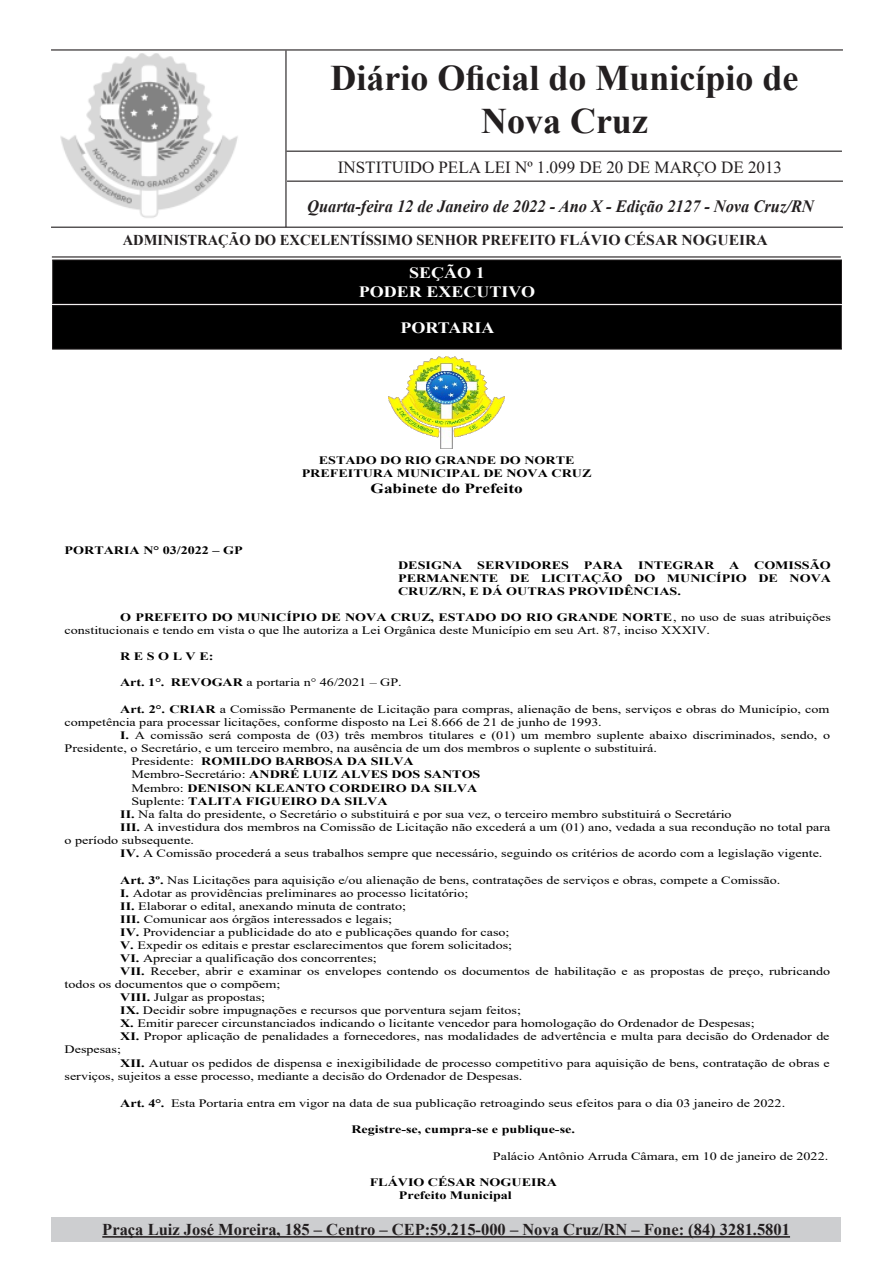
<style>
.page{position:relative;width:893px;height:1263px;background:#fff}
.page>*{position:absolute;margin:0;border:0;box-sizing:border-box;transform-origin:0 0}
.t1{font:700 36px/43.2px "Times New Roman";color:#231f20;text-align:center}
.t2{font:italic 700 17.25px "Times New Roman";color:#231f20;scale:.95 1}
.t3{font:16.95px "Times New Roman";color:#231f20}
.t4{font:700 16.5px "Times New Roman";color:#231f20}
.t5{font:700 15.75px "Times New Roman";color:#fff;scale:1.14 1}
.t6{font:700 15px "Times New Roman";color:#231f20}
.t7{font:700 13.8px "Times New Roman";color:#000;scale:1.24 1}
.t8{font:11.4px/13px "Times New Roman";color:#000;scale:1.24 1}
.t9{font:700 11.4px/13px "Times New Roman";color:#000;text-align:center;scale:1.24 1}
.s1{font-weight:700}
.s2{font-weight:400}
</style>
<div class="page">
<img style="left:54px;top:53px;width:231px;height:174px">
<hr style="left:51px;top:49px;width:792px;height:2px;background:#231f20">
<hr style="left:51px;top:227px;width:792px;height:1px;background:#231f20">
<hr style="left:52px;top:256px;width:789px;height:1px;background:#231f20">
<hr style="left:285px;top:51px;width:2px;height:176px;background:#231f20">
<hr style="left:287px;top:151px;width:555px;height:1px;background:#231f20">
<hr style="left:287px;top:181px;width:556px;height:1px;background:#231f20">
<div style="left:51px;top:1217px;width:790px;height:25px;background:#cdced0"></div>
<hr style="left:102px;top:1236px;width:688px;height:2px;background:#231f20">
<div style="left:53px;top:260px;width:788px;height:44px;background:#000"></div>
<div style="left:52px;top:259px;width:790px;height:45px;border:1px solid #231f20"></div>
<div style="left:53px;top:306px;width:788px;height:43px;background:#000"></div>
<div style="left:52px;top:305px;width:790px;height:45px;border:1px solid #231f20"></div>
<img style="left:388px;top:356px;width:117px;height:93px">
<p class="t1" style="left:330px;top:55px;width:470px">Diário Oficial do Município de<br>Nova Cruz</p>
<p class="t3" style="left:338px;top:155px;width:446px">INSTITUIDO PELA LEI Nº 1.099 DE 20 DE MARÇO DE 2013</p>
<p class="t2" style="left:307px;top:194px;width:535px">Quarta-feira 12 de Janeiro de 2022 - Ano X - Edição 2127 - Nova Cruz/RN</p>
<p class="t6" style="left:123px;top:229px;width:647px">ADMINISTRAÇÃO DO EXCELENTÍSSIMO SENHOR PREFEITO FLÁVIO CÉSAR NOGUEIRA</p>
<p class="t5" style="left:409px;top:261px;width:68px">SEÇÃO 1</p>
<p class="t5" style="left:359px;top:280px;width:156px">PODER EXECUTIVO</p>
<p class="t5" style="left:400px;top:316px;width:84px">PORTARIA</p>
<p class="t9" style="left:65px;top:543px;width:145px">PORTARIA N° 03/2022 – GP</p>
<p class="t9" style="left:302px;top:454px;width:235px">ESTADO DO RIO GRANDE DO NORTE<br>PREFEITURA MUNICIPAL DE NOVA CRUZ</p>
<p class="t7" style="left:370px;top:480px;width:124px">Gabinete do Prefeito</p>
<p class="t9" style="left:398px;top:558px;width:351px;text-align:justify;text-indent:356px">COMISSÃO PERMANENTE DE LICITAÇÃO DO MUNICÍPIO DE NOVA CRUZ/RN, E DÁ OUTRAS PROVIDÊNCIAS.</p>
<p class="t8" style="left:65px;top:612px;width:619px;text-indent:56px"><span class="s1">O PREFEITO DO MUNICÍPIO DE NOVA CRUZ, ESTADO DO RIO GRANDE NORTE</span>, no uso de suas atribuições constitucionais e tendo em vista o que lhe autoriza a Lei Orgânica deste Município em seu Art. 87, inciso XXXIV.</p>
<p class="t9" style="left:120px;top:650px;width:77px">R E S O L V E:</p>
<p class="t8" style="left:120px;top:677px;width:229px"><span class="s1">Art. 1°. REVOGAR</span> a portaria n° 46/2021 – GP.</p>
<p class="t8" style="left:120px;top:704px;width:573px"><span class="s1">Art. 2°. CRIAR</span> a Comissão Permanente de Licitação para compras, alienação de bens, serviços e obras do Município, com</p>
<p class="t8" style="left:65px;top:717px;width:435px">competência para processar licitações, conforme disposto na Lei 8.666 de 21 de junho de 1993.</p>
<p class="t8" style="left:120px;top:730px;width:574px"><span class="s1">I.</span> A comissão será composta de (03) três membros titulares e (01) um membro suplente abaixo discriminados, sendo, o</p>
<p class="t8" style="left:65px;top:743px;width:479px">Presidente, o Secretário, e um terceiro membro, na ausência de um dos membros o suplente o substituirá.</p>
<p class="t9" style="left:131px;top:755px;width:229px"><span class="s2">Presidente:</span> ROMILDO BARBOSA DA SILVA</p>
<p class="t9" style="left:131px;top:768px;width:283px"><span class="s2">Membro-Secretário:</span> ANDRÉ LUIZ ALVES DOS SANTOS</p>
<p class="t9" style="left:131px;top:781px;width:280px"><span class="s2">Membro:</span> DENISON KLEANTO CORDEIRO DA SILVA</p>
<p class="t9" style="left:131px;top:794px;width:208px"><span class="s2">Suplente:</span> TALITA FIGUEIRO DA SILVA</p>
<p class="t8" style="left:120px;top:808px;width:495px"><span class="s1">II.</span> Na falta do presidente, o Secretário o substituirá e por sua vez, o terceiro membro substituirá o Secretário</p>
<p class="t8" style="left:120px;top:821px;width:574px"><span class="s1">III.</span> A investidura dos membros na Comissão de Licitação não excederá a um (01) ano, vedada a sua recondução no total para</p>
<p class="t8" style="left:65px;top:834px;width:106px">o período subsequente.</p>
<p class="t8" style="left:120px;top:847px;width:568px"><span class="s1">IV.</span> A Comissão procederá a seus trabalhos sempre que necessário, seguindo os critérios de acordo com a legislação vigente.</p>
<p class="t8" style="left:120px;top:874px;width:534px"><span class="s1">Art. 3º.</span> Nas Licitações para aquisição e/ou alienação de bens, contratações de serviços e obras, compete a Comissão.</p>
<p class="t8" style="left:120px;top:887px;width:282px"><span class="s1">I.</span> Adotar as providências preliminares ao processo licitatório;</p>
<p class="t8" style="left:120px;top:900px;width:232px"><span class="s1">II.</span> Elaborar o edital, anexando minuta de contrato;</p>
<p class="t8" style="left:120px;top:913px;width:221px"><span class="s1">III.</span> Comunicar aos órgãos interessados e legais;</p>
<p class="t8" style="left:120px;top:927px;width:315px"><span class="s1">IV.</span> Providenciar a publicidade do ato e publicações quando for caso;</p>
<p class="t8" style="left:120px;top:940px;width:318px"><span class="s1">V.</span> Expedir os editais e prestar esclarecimentos que forem solicitados;</p>
<p class="t8" style="left:120px;top:953px;width:208px"><span class="s1">VI.</span> Apreciar a qualificação dos concorrentes;</p>
<p class="t8" style="left:120px;top:966px;width:574px"><span class="s1">VII.</span> Receber, abrir e examinar os envelopes contendo os documentos de habilitação e as propostas de preço, rubricando</p>
<p class="t8" style="left:65px;top:979px;width:175px">todos os documentos que o compõem;</p>
<p class="t8" style="left:120px;top:992px;width:118px"><span class="s1">VIII.</span> Julgar as propostas;</p>
<p class="t8" style="left:120px;top:1005px;width:325px"><span class="s1">IX.</span> Decidir sobre impugnações e recursos que porventura sejam feitos;</p>
<p class="t8" style="left:120px;top:1018px;width:513px"><span class="s1">X.</span> Emitir parecer circunstanciados indicando o licitante vencedor para homologação do Ordenador de Despesas;</p>
<p class="t8" style="left:120px;top:1031px;width:573px"><span class="s1">XI.</span> Propor aplicação de penalidades a fornecedores, nas modalidades de advertência e multa para decisão do Ordenador de</p>
<p class="t8" style="left:65px;top:1044px;width:47px">Despesas;</p>
<p class="t8" style="left:120px;top:1057px;width:574px"><span class="s1">XII.</span> Autuar os pedidos de dispensa e inexigibilidade de processo competitivo para aquisição de bens, contratação de obras e</p>
<p class="t8" style="left:65px;top:1070px;width:371px">serviços, sujeitos a esse processo, mediante a decisão do Ordenador de Despesas.</p>
<p class="t8" style="left:120px;top:1097px;width:538px"><span class="s1">Art. 4°.</span> Esta Portaria entra em vigor na data de sua publicação retroagindo seus efeitos para o dia 03 janeiro de 2022.</p>
<p class="t9" style="left:351px;top:1123px;width:182px">Registre-se, cumpra-se e publique-se.</p>
<p class="t8" style="left:493px;top:1150px;width:272px">Palácio Antônio Arruda Câmara, em 10 de janeiro de 2022.</p>
<p class="t9" style="left:399px;top:1175px;width:129px;text-align:left;text-indent:-29px">FLÁVIO CÉSAR NOGUEIRA<br>Prefeito Municipal</p>
<p class="t9" style="left:398px;top:558px;width:53px">DESIGNA</p>
<p class="t9" style="left:477px;top:558px;width:75px">SERVIDORES</p>
<p class="t9" style="left:584px;top:558px;width:33px">PARA</p>
<p class="t9" style="left:638px;top:558px;width:63px">INTEGRAR</p>
<p class="t9" style="left:729px;top:558px;width:10px">A</p>
<p class="t4" style="left:102px;top:1218px;width:689px">Praça Luiz José Moreira, 185 – Centro – CEP:59.215-000 – Nova Cruz/RN – Fone: (84) 3281.5801</p>
</div>
